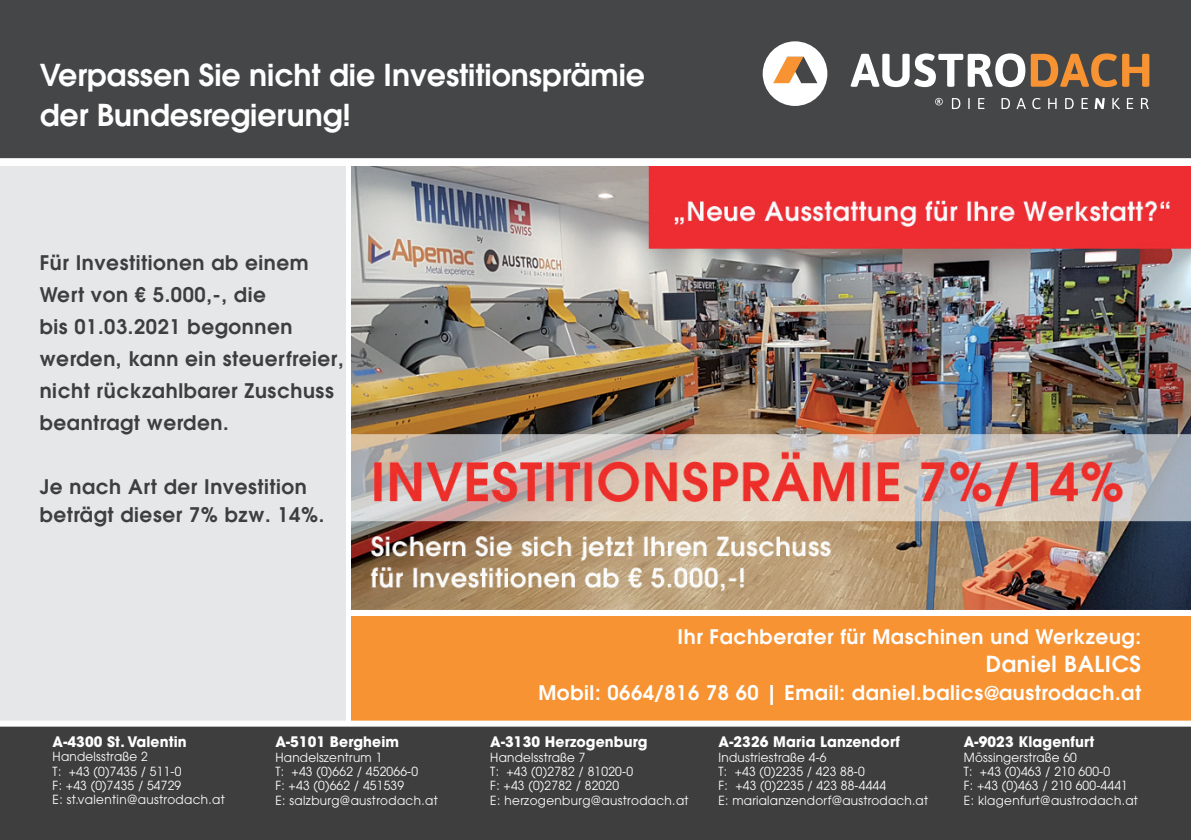
<style>
.page{position:relative;width:1191px;height:840px;background:#fff}
.page>*{position:absolute;margin:0;border:0;box-sizing:border-box;transform-origin:0 0}
.t1{font:600 30px/40px "ITC Avant Garde Std";color:#fff}
.t2{font:600 22px "ITC Avant Garde Std";letter-spacing:.03em;color:#fff}
.t3{font:600 20px/32px "ITC Avant Garde Std";letter-spacing:.03em;color:#3e3e3f}
.t4{font:600 20px "ITC Avant Garde Std";letter-spacing:.03em;color:#fff}
.t5{font:700 14.4px "ITC Avant Garde Std";letter-spacing:.01em;color:#fff}
.t6{font:12.4px/14.4px "ITC Avant Garde Std";letter-spacing:.02em;color:#fff;scale:.96 1}
</style>
<div class="page">
<div style="left:0;top:166px;width:346px;height:554px;background:#e6e7e9"></div>
<div style="left:0;top:0;width:1191px;height:158px;background:#454647"></div>
<div style="left:351px;top:615px;width:840px;height:105px;background:#f79332"></div>
<div style="left:762px;top:41px;width:65px;height:65px;background:#fff;border-radius:50%"></div>
<svg style="left:773px;top:57px;width:44px;height:26px"></svg>
<svg style="left:850px;top:53px;width:299px;height:34px"></svg>
<svg style="left:952px;top:98px;width:8px;height:11px"></svg>
<svg style="left:978px;top:98px;width:6px;height:11px"></svg>
<svg style="left:1001px;top:98px;width:9px;height:11px"></svg>
<svg style="left:1016px;top:98px;width:9px;height:11px"></svg>
<svg style="left:1032px;top:98px;width:8px;height:11px"></svg>
<svg style="left:1048px;top:98px;width:8px;height:11px"></svg>
<svg style="left:1065px;top:98px;width:8px;height:11px"></svg>
<svg style="left:1081px;top:98px;width:6px;height:11px"></svg>
<svg style="left:1094px;top:98px;width:10px;height:11px"></svg>
<svg style="left:1112px;top:98px;width:8px;height:11px"></svg>
<svg style="left:1126px;top:98px;width:7px;height:11px"></svg>
<svg style="left:1141px;top:98px;width:7px;height:11px"></svg>
<svg style="left:935px;top:98px;width:7px;height:7px"></svg>
<img style="left:351px;top:166px;width:840px;height:443px">
<div style="left:0;top:723px;width:1191px;height:116px;background:#3e3e3f"></div>
<div style="left:0;top:720px;width:1191px;height:6px;background:#fff"></div>
<h1 class="t1" style="left:40px;top:54px;width:607px">Verpassen Sie nicht die Investitionsprämie der Bundesregierung!</h1>
<h3 class="t3" style="left:40px;top:246px;width:305px">Für Investitionen ab einem<br>Wert von € 5.000,-, die<br>bis 01.03.2021 begonnen werden, kann ein steuerfreier, nicht rückzahlbarer Zuschuss beantragt werden.</h3>
<h3 class="t3" style="left:40px;top:472px;width:286px;line-height:28px">Je nach Art der Investition beträgt dieser 7% bzw. 14%.</h3>
<p class="t5" style="left:53px;top:731px;width:136px">A-4300 St. Valentin</p>
<p class="t6" style="left:53px;top:748px;width:181px">Handelsstraße 2<br>T: +43 (0)7435 / 511-0<br>F: +43 (0)7435 / 54729<br>E: st.valentin@austrodach.at</p>
<p class="t5" style="left:275px;top:731px;width:125px">A-5101 Bergheim</p>
<p class="t6" style="left:275px;top:749px;width:171px">Handelszentrum 1<br>T: +43 (0)662 / 452066-0<br>F: +43 (0)662 / 451539<br>E: salzburg@austrodach.at</p>
<h3 class="t4" style="left:677px;top:622px;width:465px">Ihr Fachberater für Maschinen und Werkzeug:</h3>
<h2 class="t2" style="left:985px;top:648px;width:157px">Daniel BALICS</h2>
<h3 class="t4" style="left:538px;top:678px;width:604px">Mobil: 0664/816 78 60 | Email: daniel.balics@austrodach.at</h3>
<p class="t5" style="left:490px;top:731px;width:159px">A-3130 Herzogenburg</p>
<p class="t6" style="left:490px;top:749px;width:208px">Handelsstraße 7<br>T: +43 (0)2782 / 81020-0<br>F: +43 (0)2782 / 82020<br>E: herzogenburg@austrodach.at</p>
<p class="t5" style="left:718px;top:731px;width:183px">A-2326 Maria Lanzendorf</p>
<p class="t6" style="left:718px;top:749px;width:220px">Industriestraße 4-6<br>T: +43 (0)2235 / 423 88-0<br>F: +43 (0)2235 / 423 88-4444<br>E: marialanzendorf@austrodach.at</p>
<p class="t5" style="left:964px;top:731px;width:132px">A-9023 Klagenfurt</p>
<p class="t6" style="left:964px;top:749px;width:183px">Mössingerstraße 60<br>T: +43 (0)463 / 210 600-0<br>F: +43 (0)463 / 210 600-4441<br>E: klagenfurt@austrodach.at</p>
</div>
